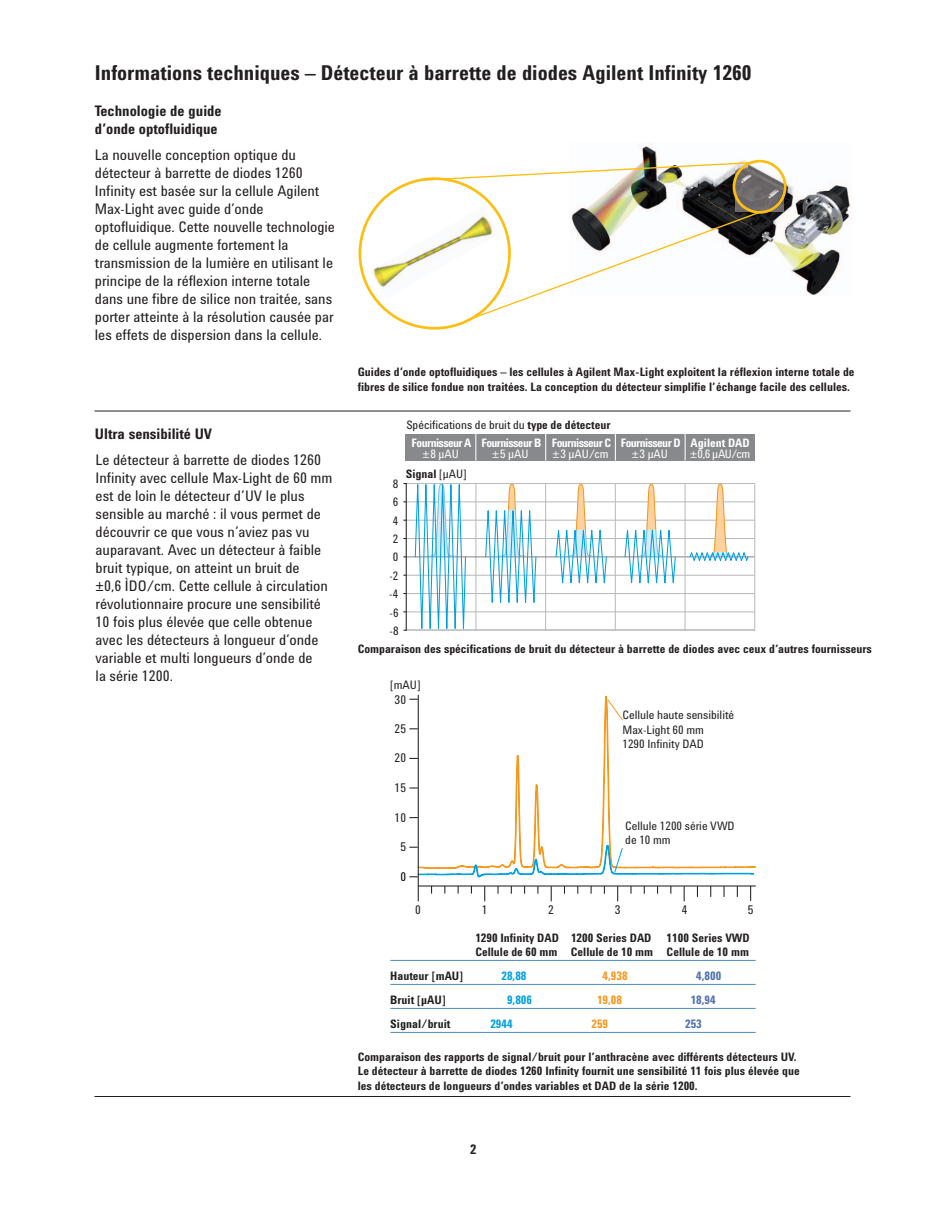
<style>
.page{position:relative;width:945px;height:1215px;background:#fff}
.page>*{position:absolute;margin:0;border:0;box-sizing:border-box;transform-origin:0 0}
.t1{font:700 21px "Agilent Cond";color:#231f20}
.t2{font:15px/18px "Agilent Cond";color:#231f20}
.t3{font:700 15px/18px "Agilent Cond";color:#231f20}
.t4{font:700 13.5px "Agilent Cond";color:#231f20}
.t5{font:12.3px "Agilent Cond";color:#231f20}
.t6{font:12.3px "Agilent Cond";color:#050504}
.t7{font:700 12px/14.4px "Agilent Cond";color:#231f20}
.t8{font:12px/14.4px "Agilent Cond";color:#231f20}
.t9{font:700 12px "Agilent Cond";letter-spacing:-.05em;color:#fff}
.t10{font:12px "Agilent Cond";color:#fff}
.t11{font:700 12px "Agilent Cond";color:#00a1e4}
.t12{font:700 12px "Agilent Cond";color:#f7981d}
.t13{font:700 12px "Agilent Cond";color:#5072ae}
.t14{font:700 12px "Agilent Cond";color:#fff}
.s1{font-weight:700}
.s2{font-weight:700;color:#fff}
.s3{font-weight:400}
</style>
<div class="page">
<img style="left:638px;top:143px;width:214px;height:152px">
<img style="left:764px;top:162px;width:20px;height:49px">
<div style="left:733px;top:160px;width:54px;height:54px;border:3px solid #fdbe12;border-radius:50%"></div>
<svg style="left:361px;top:161px;width:403px;height:166px"></svg>
<img style="left:371px;top:206px;width:128px;height:93px">
<div style="left:406px;top:434px;width:349px;height:27px;background:#87898c"></div>
<svg style="left:475px;top:434px;width:1px;height:27px"></svg>
<svg style="left:545px;top:434px;width:1px;height:27px"></svg>
<svg style="left:615px;top:434px;width:1px;height:27px"></svg>
<hr style="left:406px;top:501px;width:349px;height:1px;background:#babbbe">
<hr style="left:406px;top:520px;width:349px;height:1px;background:#babbbe">
<hr style="left:406px;top:538px;width:349px;height:1px;background:#babbbe">
<hr style="left:406px;top:630px;width:349px;height:1px;background:#babbbe">
<hr style="left:545px;top:484px;width:1px;height:146px;background:#babbbe">
<hr style="left:475px;top:484px;width:1px;height:146px;background:#babbbe">
<hr style="left:406px;top:575px;width:349px;height:1px;background:#babbbe">
<hr style="left:406px;top:593px;width:349px;height:1px;background:#babbbe">
<hr style="left:406px;top:611px;width:349px;height:1px;background:#babbbe">
<hr style="left:406px;top:629px;width:349px;height:1px;background:#babbbe">
<hr style="left:406px;top:483px;width:349px;height:1px;background:#babbbe">
<hr style="left:406px;top:556px;width:349px;height:1px;background:#87898c">
<hr style="left:615px;top:484px;width:1px;height:146px;background:#babbbe">
<hr style="left:754px;top:483px;width:1px;height:147px;background:#babbbe">
<hr style="left:685px;top:484px;width:1px;height:146px;background:#babbbe">
<hr style="left:406px;top:484px;width:1px;height:146px;background:#231f20">
<svg style="left:624px;top:484px;width:52px;height:100px"></svg>
<svg style="left:555px;top:484px;width:52px;height:100px"></svg>
<svg style="left:689px;top:484px;width:60px;height:77px"></svg>
<svg style="left:485px;top:484px;width:52px;height:129px"></svg>
<svg style="left:417px;top:878px;width:339px;height:9px"></svg>
<svg style="left:484px;top:886px;width:1px;height:15px"></svg>
<svg style="left:551px;top:886px;width:1px;height:15px"></svg>
<svg style="left:617px;top:886px;width:1px;height:15px"></svg>
<svg style="left:684px;top:886px;width:1px;height:15px"></svg>
<svg style="left:750px;top:886px;width:1px;height:15px"></svg>
<svg style="left:418px;top:886px;width:1px;height:15px"></svg>
<svg style="left:630px;top:886px;width:2px;height:8px"></svg>
<svg style="left:409px;top:694px;width:347px;height:184px"></svg>
<hr style="left:390px;top:960px;width:366px;height:1px;background:#4f8ac8">
<hr style="left:390px;top:984px;width:366px;height:1px;background:#4f8ac8">
<hr style="left:390px;top:1008px;width:366px;height:1px;background:#4f8ac8">
<hr style="left:390px;top:1032px;width:366px;height:1px;background:#4f8ac8">
<hr style="left:94px;top:411px;width:756px;height:1px;background:#231f20">
<hr style="left:94px;top:1096px;width:756px;height:1px;background:#231f20">
<svg style="left:414px;top:483px;width:53px;height:148px"></svg>
<svg style="left:685px;top:434px;width:1px;height:27px"></svg>
<h1 class="t1" style="left:95px;top:66px;width:658px">Informations techniques – Détecteur à barrette de diodes Agilent Infinity 1260</h1>
<p class="t3" style="left:95px;top:103px;width:128px">Technologie de guide d’onde optofluidique</p>
<p class="t2" style="left:95px;top:147px;width:242px">La nouvelle conception optique du détecteur à barrette de diodes 1260<br>Infinity est basée sur la cellule Agilent Max-Light avec guide d’onde optofluidique. Cette nouvelle technologie de cellule augmente fortement la transmission de la lumière en utilisant le principe de la réflexion interne totale dans une fibre de silice non traitée, sans porter atteinte à la résolution causée par les effets de dispersion dans la cellule.</p>
<p class="t3" style="left:95px;top:426px;width:119px">Ultra sensibilité UV</p>
<p class="t2" style="left:96px;top:452px;width:238px">Le détecteur à barrette de diodes 1260<br>Infinity avec cellule Max-Light de 60 mm est de loin le détecteur d’UV le plus sensible au marché : il vous permet de découvrir ce que vous n’aviez pas vu auparavant. Avec un détecteur à faible bruit typique, on atteint un bruit de<br>±0,6 ÌDO/cm. Cette cellule à circulation révolutionnaire procure une sensibilité 10 fois plus élevée que celle obtenue avec les détecteurs à longueur d’onde variable et multi longueurs d’onde de<br>la série 1200.</p>
<p class="t7" style="left:358px;top:366px;width:498px">Guides d’onde optofluidiques – les cellules à Agilent Max-Light exploitent la réflexion interne totale de fibres de silice fondue non traitées. La conception du détecteur simplifie l’échange facile des cellules.</p>
<p class="t8" style="left:393px;top:477px;width:7px">8</p>
<p class="t8" style="left:393px;top:496px;width:7px">6</p>
<p class="t8" style="left:393px;top:514px;width:7px">4</p>
<p class="t8" style="left:393px;top:533px;width:7px">2</p>
<p class="t8" style="left:393px;top:551px;width:7px">0</p>
<p class="t8" style="left:389px;top:569px;width:11px">-2</p>
<p class="t8" style="left:389px;top:588px;width:11px">-4</p>
<p class="t8" style="left:390px;top:604px;width:11px;line-height:18.5px">-6 -8</p>
<p class="t8" style="left:412px;top:417px;width:201px;line-height:17.9px;text-indent:-5px">Spécifications de bruit du <span class="s1">type de détecteur<br></span><span class="s2">Fournisseur A</span></p>
<p class="t10" style="left:430px;top:449px;width:30px">8 µAU</p>
<p class="t9" style="left:552px;top:438px;width:61px">Fournisseur C</p>
<p class="t10" style="left:560px;top:449px;width:50px">3 µAU/cm</p>
<p class="t9" style="left:481px;top:438px;width:61px">Fournisseur B</p>
<p class="t10" style="left:500px;top:449px;width:30px">5 µAU</p>
<p class="t7" style="left:406px;top:468px;width:62px">Signal <span class="s3">[µAU]</span></p>
<p class="t9" style="left:621px;top:438px;width:61px">Fournisseur D</p>
<p class="t10" style="left:639px;top:449px;width:30px">3 µAU</p>
<p class="t14" style="left:691px;top:438px;width:61px">Agilent DAD</p>
<p class="t10" style="left:698px;top:449px;width:54px">0,6 µAU/cm</p>
<p class="t7" style="left:358px;top:643px;width:516px">Comparaison des spécifications de bruit du détecteur à barrette de diodes avec ceux d’autres fournisseurs</p>
<p class="t8" style="left:390px;top:678px;width:32px">[mAU]</p>
<p class="t5" style="left:395px;top:695px;width:13px">30</p>
<p class="t5" style="left:395px;top:724px;width:13px">25</p>
<p class="t5" style="left:395px;top:754px;width:13px">20</p>
<p class="t5" style="left:395px;top:783px;width:13px">15</p>
<p class="t5" style="left:395px;top:813px;width:13px">10</p>
<p class="t5" style="left:400px;top:843px;width:7px">5</p>
<p class="t6" style="left:400px;top:872px;width:7px">0</p>
<p class="t8" style="left:622px;top:709px;width:113px">Cellule haute sensibilité<br>Max-Light 60 mm<br>1290 Infinity DAD</p>
<p class="t8" style="left:625px;top:819px;width:111px">Cellule 1200 série VWD de 10 mm</p>
<p class="t5" style="left:415px;top:906px;width:7px">0</p>
<p class="t5" style="left:482px;top:906px;width:7px">1</p>
<p class="t5" style="left:548px;top:906px;width:7px">2</p>
<p class="t5" style="left:615px;top:906px;width:7px">3</p>
<p class="t5" style="left:682px;top:906px;width:7px">4</p>
<p class="t5" style="left:748px;top:906px;width:7px">5</p>
<p class="t7" style="left:475px;top:933px;width:276px;line-height:13.5px;text-align:right">1100 Series VWD<br>Cellule de 60 mm Cellule de 10 mm Cellule de 10 mm</p>
<p class="t7" style="left:475px;top:932px;width:178px">1290 Infinity DAD 1200 Series DAD</p>
<p class="t7" style="left:390px;top:970px;width:75px">Hauteur [mAU]</p>
<p class="t11" style="left:501px;top:972px;width:27px">28,88</p>
<p class="t12" style="left:603px;top:972px;width:27px">4,938</p>
<p class="t13" style="left:696px;top:972px;width:27px">4,800</p>
<p class="t7" style="left:390px;top:994px;width:57px">Bruit [µAU]</p>
<p class="t11" style="left:507px;top:996px;width:27px">9,806</p>
<p class="t12" style="left:597px;top:996px;width:27px">19,08</p>
<p class="t13" style="left:691px;top:996px;width:27px">18,94</p>
<p class="t7" style="left:390px;top:1018px;width:62px">Signal/bruit</p>
<p class="t11" style="left:490px;top:1020px;width:24px">2944</p>
<p class="t12" style="left:591px;top:1020px;width:18px">259</p>
<p class="t13" style="left:685px;top:1020px;width:18px">253</p>
<p class="t7" style="left:358px;top:1051px;width:443px">Comparaison des rapports de signal/bruit pour l’anthracène avec différents détecteurs UV.<br>Le détecteur à barrette de diodes 1260 Infinity fournit une sensibilité 11 fois plus élevée que les détecteurs de longueurs d’ondes variables et DAD de la série 1200.</p>
<p class="t4" style="left:470px;top:1145px;width:8px">2</p>
</div>
